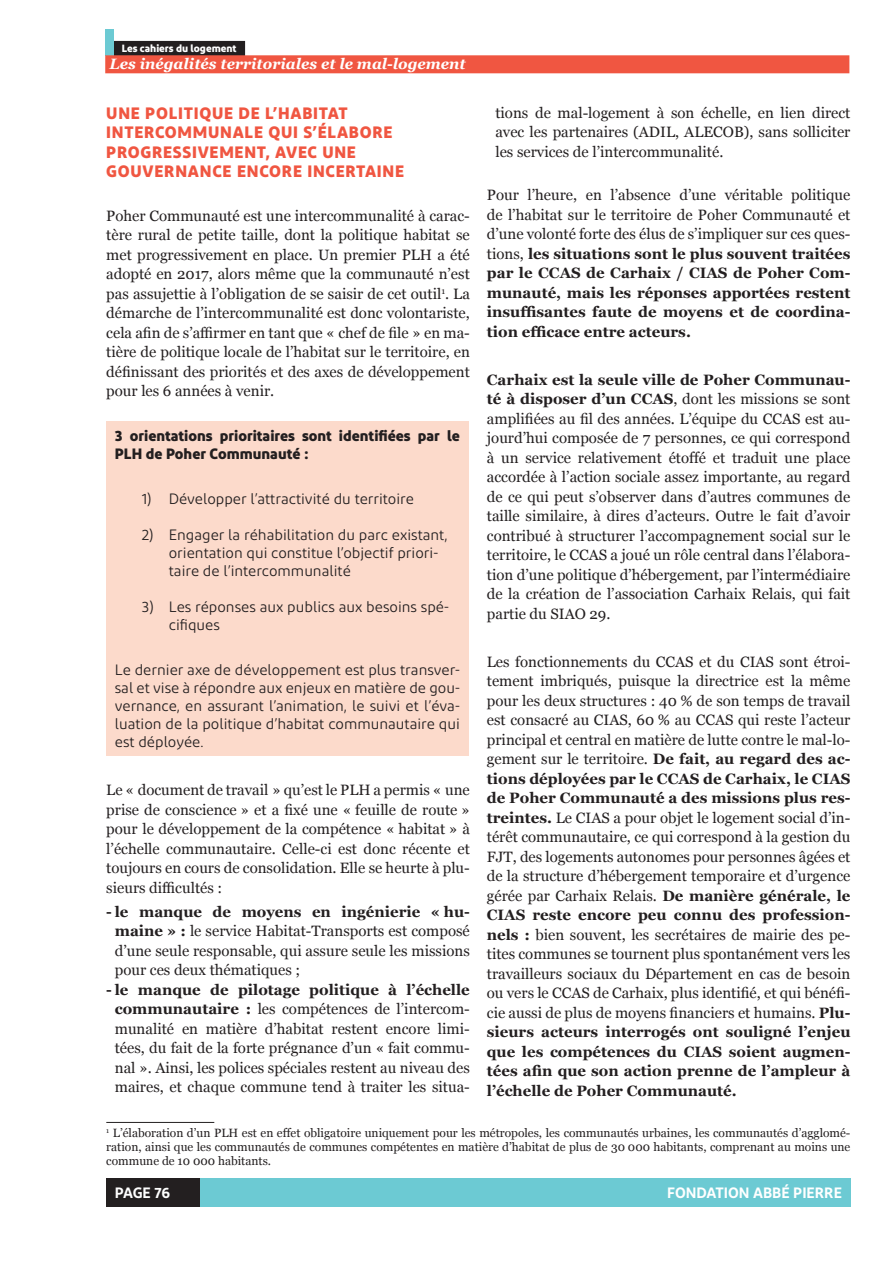
<style>
.page{position:relative;width:893px;height:1263px;background:#fff}
.page>*{position:absolute;margin:0;border:0;box-sizing:border-box;transform-origin:0 0}
.t1{font:700 16.5px/19.5px "Diodrum";letter-spacing:.045em;color:#f05641}
.t2{font:15px/19.5px "Georgia";color:#231f20;text-align:justify}
.t3{font:15px/18px "Diodrum";color:#231f20}
.t4{font:700 15px/19.5px "Georgia";color:#231f20;text-align:justify}
.t5{font:700 15px/18px "Diodrum";color:#231f20}
.t6{font:italic 700 15px "Georgia";color:#fff}
.t7{font:600 15px "Diodrum";color:#fff}
.Notes_pieds_de_page{font:12px/14.2px "Georgia";color:#231f20;text-align:justify}
.t8{font:700 10.5px "Diodrum";color:#fff}
.s1{font-weight:400}
.s2{font-weight:700}
</style>
<div class="page">
<div style="left:106px;top:1178px;width:744px;height:29px;background:#6ccad3"></div>
<div style="left:106px;top:1178px;width:94px;height:29px;background:#231f20"></div>
<div style="left:113px;top:41px;width:132px;height:15px;background:#231f20"></div>
<div style="left:105px;top:29px;width:8px;height:27px;background:#6ccad3"></div>
<div style="left:105px;top:55px;width:744px;height:18px;background:#f05641"></div>
<hr style="left:106px;top:1122px;width:108px;height:1px;background:#231f20">
<div style="left:106px;top:421px;width:362px;height:334px;background:#fcdacb"></div>
<p class="t8" style="left:122px;top:41px;width:116px">Les cahiers du logement</p>
<p class="t6" style="left:109px;top:53px;width:358px">Les inégalités territoriales et le mal-logement</p>
<h3 class="t1" style="left:106px;top:103px;width:299px">UNE POLITIQUE DE L’HABITAT<br>INTERCOMMUNALE QUI S’ÉLABORE<br>PROGRESSIVEMENT, AVEC UNE<br>GOUVERNANCE ENCORE INCERTAINE</h3>
<p class="t2" style="left:106px;top:205px;width:365px">Poher Communauté est une intercommunalité à carac&shy;tère rural de petite taille, dont la politique habitat se met progressivement en place. Un premier PLH a été adopté en 2017, alors même que la communauté n’est pas assujettie à l’obligation de se saisir de cet outil<sup>1</sup>. La démarche de l’intercommunalité est donc volontariste, cela afin de s’affirmer en tant que « chef de file » en ma&shy;tière de politique locale de l’habitat sur le territoire, en définissant des priorités et des axes de développement pour les 6 années à venir.</p>
<p class="t2" style="left:495px;top:102px;width:357px">tions de mal-logement à son échelle, en lien direct avec les partenaires (ADIL, ALECOB), sans solliciter les services de l’intercommunalité.</p>
<p class="t4" style="left:487px;top:184px;width:365px"><span class="s1">Pour l’heure, en l’absence d’une véritable politique de l’habitat sur le territoire de Poher Communauté et d’une volonté forte des élus de s’impliquer sur ces ques&shy;tions,</span> les situations sont le plus souvent traitées par le CCAS de Carhaix / CIAS de Poher Com&shy;munauté, mais les réponses apportées restent insuffisantes faute de moyens et de coordina&shy;tion efficace entre acteurs.</p>
<p class="t2" style="left:487px;top:369px;width:365px"><span class="s2">Carhaix est la seule ville de Poher Communau&shy;té à disposer d’un CCAS</span>, dont les missions se sont amplifiées au fil des années. L’équipe du CCAS est au&shy;jourd’hui composée de 7 personnes, ce qui correspond à un service relativement étoffé et traduit une place accordée à l’action sociale assez importante, au regard de ce qui peut s’observer dans d’autres communes de taille similaire, à dires d’acteurs. Outre le fait d’avoir contribué à structurer l’accompagnement social sur le territoire, le CCAS a joué un rôle central dans l’élabora&shy;tion d’une politique d’hébergement, par l’intermédiaire de la création de l’association Carhaix Relais, qui fait partie du SIAO 29.</p>
<p class="t2" style="left:487px;top:651px;width:365px">Les fonctionnements du CCAS et du CIAS sont étroi&shy;tement imbriqués, puisque la directrice est la même pour les deux structures : 40 % de son temps de travail est consacré au CIAS, 60 % au CCAS qui reste l’acteur principal et central en matière de lutte contre le mal-lo&shy;gement sur le territoire. <span class="s2">De fait, au regard des ac&shy;tions déployées par le CCAS de Carhaix, le CIAS de Poher Communauté a des missions plus res&shy;treintes.</span> Le CIAS a pour objet le logement social d’in&shy;térêt communautaire, ce qui correspond à la gestion du FJT, des logements autonomes pour personnes âgées et de la structure d’hébergement temporaire et d’urgence gérée par Carhaix Relais. <span class="s2">De manière générale, le CIAS reste encore peu connu des profession&shy;nels :</span> bien souvent, les secrétaires de mairie des pe&shy;tites communes se tournent plus spontanément vers les travailleurs sociaux du Département en cas de besoin ou vers le CCAS de Carhaix, plus identifié, et qui bénéfi&shy;cie aussi de plus de moyens financiers et humains. <span class="s2">Plu&shy;sieurs acteurs interrogés ont souligné l’enjeu que les compétences du CIAS soient augmen&shy;tées afin que son action prenne de l’ampleur à l’échelle de Poher Communauté.</span></p>
<p class="t5" style="left:115px;top:426px;width:347px">3 orientations prioritaires sont identifiées par le<br>PLH de Poher Communauté :</p>
<p class="t3" style="left:142px;top:489px;width:274px">1) Développer l’attractivité du territoire</p>
<p class="t3" style="left:169px;top:525px;width:280px;text-indent:-27px">2) Engager la réhabilitation du parc existant, orientation qui constitue l’objectif priori&shy;taire de l’intercommunalité</p>
<p class="t3" style="left:169px;top:597px;width:282px;text-indent:-27px">3) Les réponses aux publics aux besoins spé&shy;cifiques</p>
<p class="t3" style="left:115px;top:660px;width:347px;text-align:justify">Le dernier axe de développement est plus transver&shy;sal et vise à répondre aux enjeux en matière de gou&shy;vernance, en assurant l’animation, le suivi et l’éva&shy;luation de la politique d’habitat communautaire qui est déployée.</p>
<p class="t2" style="left:106px;top:780px;width:365px">Le « document de travail » qu’est le PLH a permis « une prise de conscience » et a fixé une « feuille de route » pour le développement de la compétence « habitat » à l’échelle communautaire. Celle-ci est donc récente et toujours en cours de consolidation. Elle se heurte à plu&shy;sieurs difficultés :</p>
<p class="t2" style="left:115px;top:901px;width:357px;text-indent:-9px"><span class="s2">- le manque de moyens en ingénierie « hu&shy;maine » :</span> le service Habitat-Transports est composé d’une seule responsable, qui assure seule les missions pour ces deux thématiques ;</p>
<p class="t2" style="left:106px;top:979px;width:365px;text-align:center"><span class="s2">- le manque de pilotage politique à l’échelle communautaire :</span> les compétences de l’intercom&shy;munalité en matière d’habitat restent encore limi&shy;tées, du fait de la forte prégnance d’un « fait commu&shy;nal ». Ainsi, les polices spéciales restent au niveau des maires, et chaque commune tend à traiter les situa-</p>
<p class="Notes_pieds_de_page" style="left:106px;top:1125px;width:746px"><sup>1</sup> L’élaboration d’un PLH est en effet obligatoire uniquement pour les métropoles, les communautés urbaines, les communautés d’agglomé&shy;ration, ainsi que les communautés de communes compétentes en matière d’habitat de plus de 30 000 habitants, comprenant au moins une commune de 10 000 habitants.</p>
<p class="t7" style="left:115px;top:1183px;width:57px">PAGE 76</p>
<p class="t7" style="left:667px;top:1183px;width:176px">FONDATION ABBÉ PIERRE</p>
</div>
